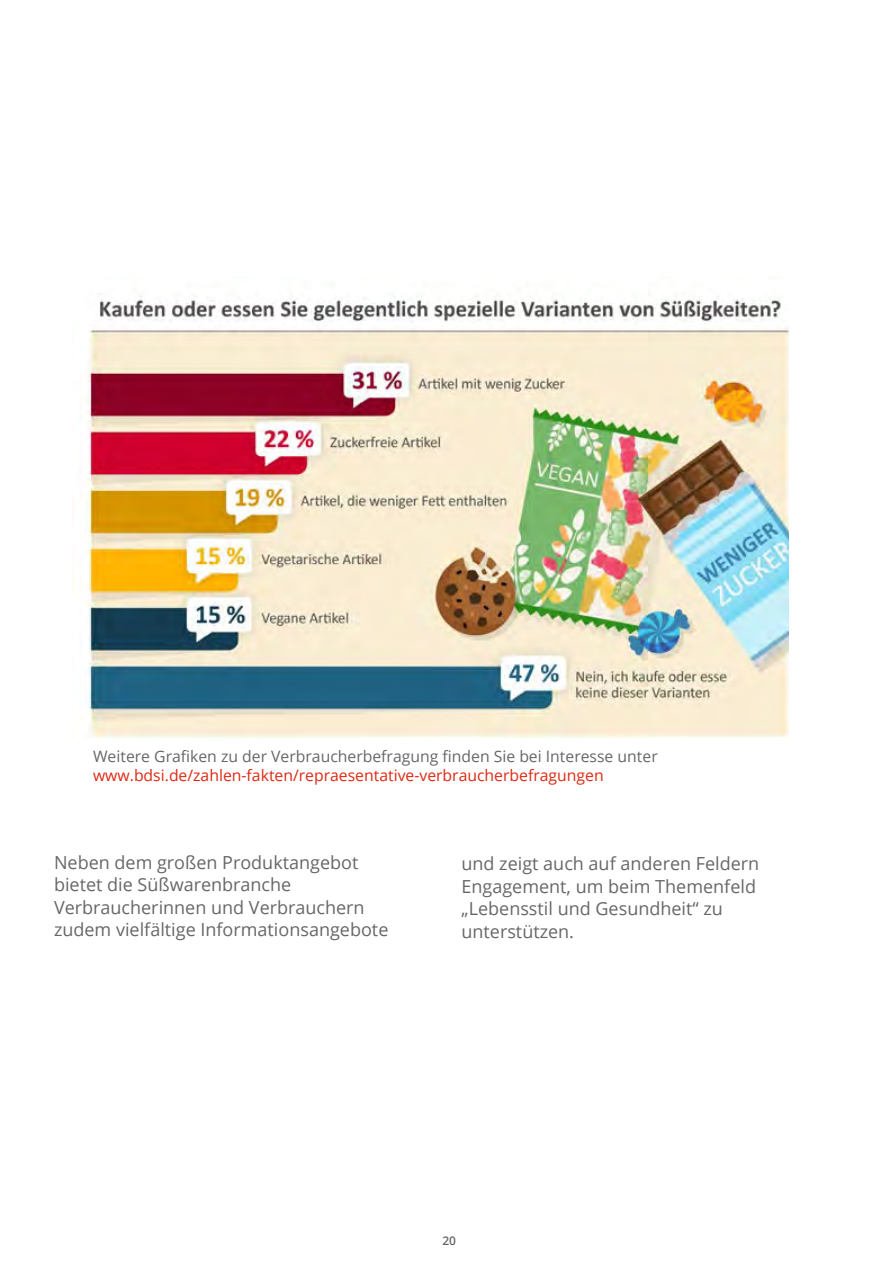
<style>
.page{position:relative;width:893px;height:1263px;background:#fff}
.page>*{position:absolute;margin:0;border:0;box-sizing:border-box;transform-origin:0 0}
.t1{font:18px/22.5px "Open Sans";color:#676766}
.t2{font:15.75px "Open Sans";color:#676766}
.t3{font:15.75px "Open Sans";color:#dd2913}
.t4{font:600 12px "Open Sans";color:#676766}
</style>
<div class="page">
<img style="left:72px;top:294px;width:717px;height:444px">
<p class="t2" style="left:93px;top:745px;width:566px">Weitere Grafiken zu der Verbraucherbefragung finden Sie bei Interesse unter</p>
<p class="t3" style="left:93px;top:764px;width:512px">www.bdsi.de/zahlen-fakten/repraesentative-verbraucherbefragungen</p>
<p class="t1" style="left:54px;top:851px;width:336px">Neben dem großen Produktangebot bietet die Süßwarenbranche Verbraucherinnen und Verbrauchern zudem vielfältige Informationsangebote</p>
<p class="t1" style="left:461px;top:852px;width:299px">und zeigt auch auf anderen Feldern<br>Engagement, um beim Themenfeld „Lebensstil und Gesundheit“ zu unterstützen.</p>
<p class="t4" style="left:442px;top:1232px;width:15px">20</p>
</div>
